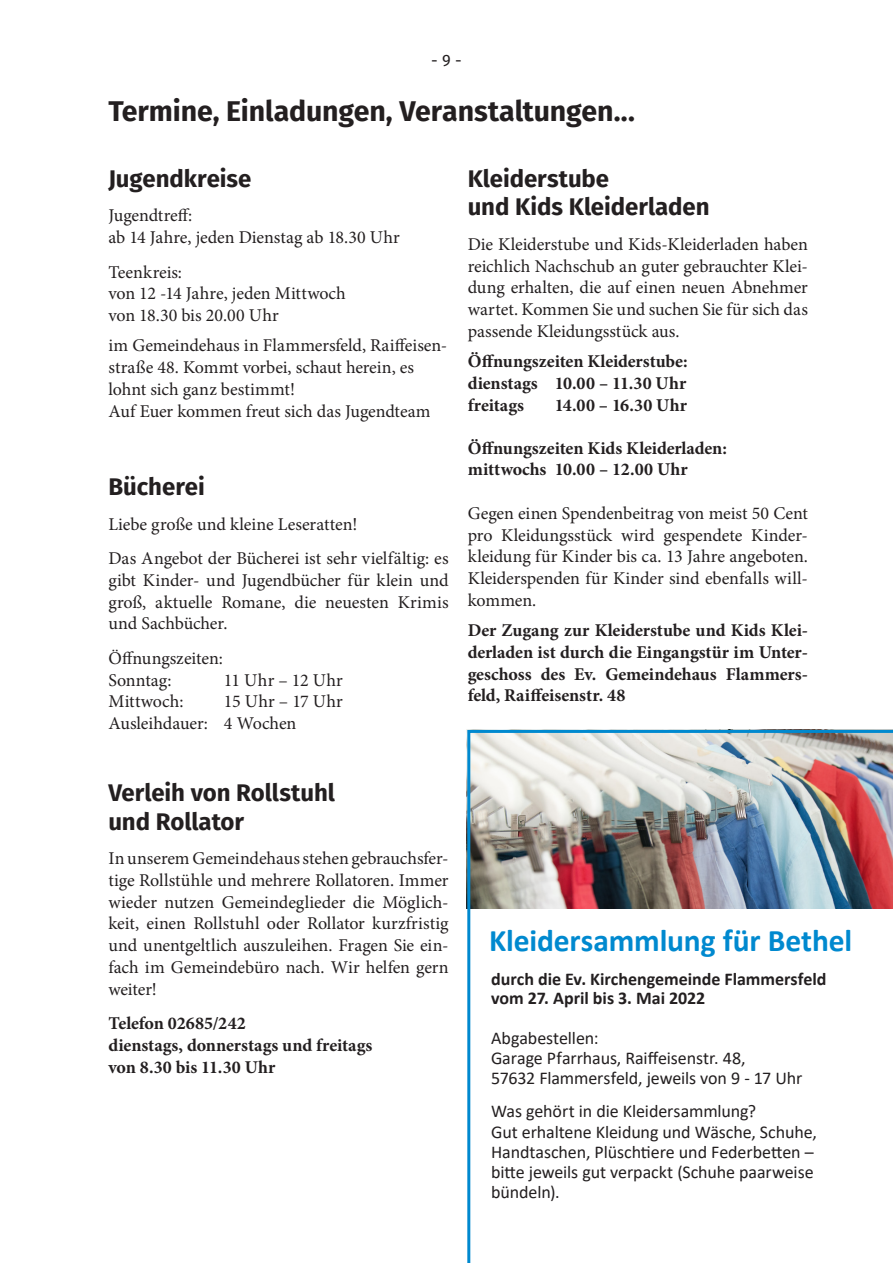
<style>
.page{position:relative;width:893px;height:1263px;background:#fff}
.page>*{position:absolute;margin:0;border:0;box-sizing:border-box;transform-origin:0 0}
.t1{font:700 31.5px "Calibri";letter-spacing:-.005em;color:#0089cf}
.t2{font:700 28.5px "Fira Sans";letter-spacing:-.005em;color:#231f20}
.t3{font:700 24px/28.5px "Fira Sans";letter-spacing:-.005em;color:#231f20}
.t4{font:18px/21.8px "Minion Pro";letter-spacing:-.005em;color:#231f20}
.t5{font:700 18px/21.8px "Minion Pro";letter-spacing:-.005em;color:#231f20}
.t6{font:18px/20.2px "Calibri";letter-spacing:-.005em;color:#231f20}
.t7{font:700 18px/19.5px "Calibri";color:#231f20}
.t8{font:16.5px "Fira Sans";color:#231f20}
</style>
<div class="page">
<svg style="left:467px;top:730px;width:426px;height:533px"></svg>
<p class="t8" style="left:431px;top:48px;width:32px">- 9 -</p>
<h2 class="t2" style="left:108px;top:87px;width:528px">Termine, Einladungen, Veranstaltungen...</h2>
<h3 class="t3" style="left:108px;top:163px;width:145px">Jugendkreise</h3>
<p class="t4" style="left:108px;top:205px;width:293px">Jugendtreff:<br>ab 14 Jahre, jeden Dienstag ab 18.30 Uhr</p>
<p class="t4" style="left:108px;top:261px;width:239px">Teenkreis:<br>von 12 -14 Jahre, jeden Mittwoch von 18.30 bis 20.00 Uhr</p>
<p class="t4" style="left:108px;top:335px;width:340px">im Gemeindehaus in Flammersfeld, Raiffeisen&shy;straße 48. Kommt vorbei, schaut herein, es lohnt sich ganz bestimmt!<br>Auf Euer kommen freut sich das Jugendteam</p>
<h3 class="t3" style="left:108px;top:471px;width:98px">Bücherei</h3>
<p class="t4" style="left:108px;top:507px;width:342px;line-height:34.5px">Liebe große und kleine Leseratten!<br>Das Angebot der Bücherei ist sehr vielfältig: es</p>
<p class="t4" style="left:108px;top:569px;width:342px;text-align:justify">gibt Kinder- und Jugendbücher für klein und groß, aktuelle Romane, die neuesten Krimis und Sachbücher.</p>
<p class="t4" style="left:108px;top:647px;width:116px">Öffnungszeiten:<br>Sonntag:</p>
<p class="t4" style="left:224px;top:669px;width:121px">11 Uhr – 12 Uhr</p>
<p class="t4" style="left:108px;top:691px;width:236px;text-indent:116px">15 Uhr – 17 Uhr<br>Ausleihdauer: 4 Wochen</p>
<p class="t4" style="left:108px;top:691px;width:77px">Mittwoch:</p>
<h3 class="t3" style="left:468px;top:163px;width:243px">Kleiderstube<br>und Kids Kleiderladen</h3>
<p class="t4" style="left:468px;top:233px;width:342px;text-align:justify">Die Kleiderstube und Kids-Kleiderladen haben reichlich Nachschub an guter gebrauchter Klei&shy;dung erhalten, die auf einen neuen Abnehmer wartet. Kommen Sie und suchen Sie für sich das passende Kleidungsstück aus.</p>
<p class="t5" style="left:468px;top:350px;width:221px;text-align:justify">Öffnungszeiten Kleiderstube: dienstags 10.00 – 11.30 Uhr freitags</p>
<p class="t5" style="left:555px;top:394px;width:134px">14.00 – 16.30 Uhr</p>
<p class="t5" style="left:468px;top:437px;width:261px">Öffnungszeiten Kids Kleiderladen: mittwochs 10.00 – 12.00 Uhr</p>
<p class="t4" style="left:468px;top:502px;width:342px;text-align:justify">Gegen einen Spendenbeitrag von meist 50 Cent pro Kleidungsstück wird gespendete Kinder&shy;kleidung für Kinder bis ca. 13 Jahre angeboten.<br>Kleiderspenden für Kinder sind ebenfalls will&shy;kommen.</p>
<p class="t5" style="left:468px;top:619px;width:342px;text-align:justify">Der Zugang zur Kleiderstube und Kids Klei&shy;derladen ist durch die Eingangstür im Unter&shy;geschoss des Ev. Gemeindehaus Flammers&shy;feld, Raiffeisenstr. 48</p>
<h3 class="t3" style="left:108px;top:777px;width:228px">Verleih von Rollstuhl und Rollator</h3>
<p class="t4" style="left:108px;top:847px;width:342px;text-align:justify">In unserem Gemeindehaus stehen gebrauchsfer&shy;tige Rollstühle und mehrere Rollatoren. Immer wieder nutzen Gemeindeglieder die Möglich&shy;keit, einen Rollstuhl oder Rollator kurzfristig und unentgeltlich auszuleihen. Fragen Sie ein&shy;fach im Gemeindebüro nach. Wir helfen gern weiter!</p>
<p class="t5" style="left:108px;top:1012px;width:265px">Telefon 02685/242<br>dienstags, donnerstags und freitags von 8.30 bis 11.30 Uhr</p>
<h1 class="t1" style="left:489px;top:918px;width:365px">Kleidersammlung für Bethel</h1>
<p class="t7" style="left:491px;top:969px;width:337px">durch die Ev. Kirchengemeinde Flammersfeld vom 27. April bis 3. Mai 2022</p>
<p class="t6" style="left:491px;top:1027px;width:313px">Abgabestellen:<br>Garage Pfarrhaus, Raiffeisenstr. 48,<br>57632 Flammersfeld, jeweils von 9 - 17 Uhr</p>
<p class="t6" style="left:491px;top:1101px;width:327px">Was gehört in die Kleidersammlung?<br>Gut erhaltene Kleidung und Wäsche, Schuhe, Handtaschen, Plüschtiere und Federbetten – bitte jeweils gut verpackt (Schuhe paarweise bündeln).</p>
</div>
